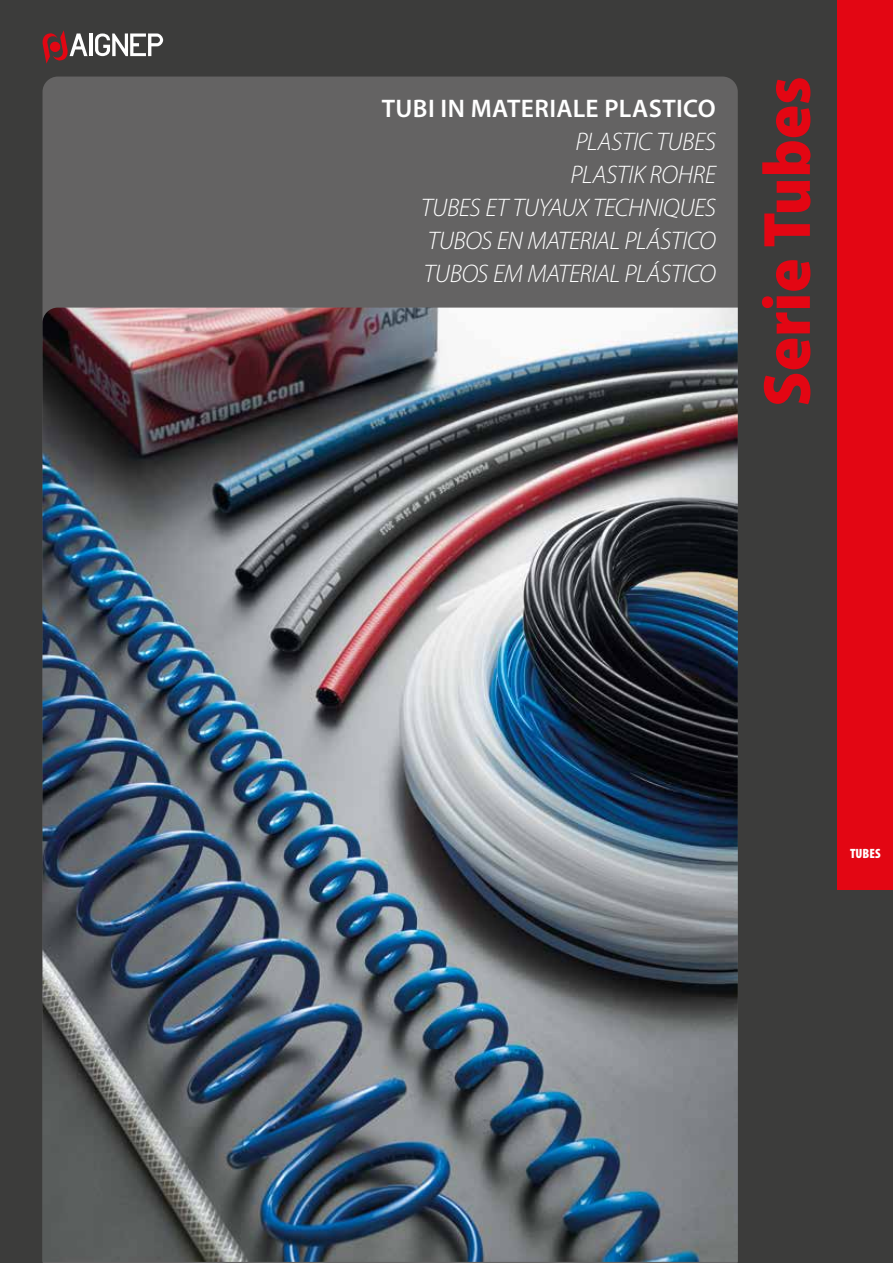
<style>
.page{position:relative;width:893px;height:1263px;background:#3c3c3b}
.page>*{position:absolute;margin:0;border:0;box-sizing:border-box;transform-origin:0 0}
.t1{font:900 semi-condensed 67.5px "Myriad Pro";color:#e30613}
.t2{font:italic 300 25.5px/33px "Myriad Pro";letter-spacing:-.015em;color:#fff;text-align:right}
.t3{font:600 25.5px "Myriad Pro";letter-spacing:.015em;color:#fff}
.t4{font:900 condensed 13.5px "Myriad Pro";color:#fff}
</style>
<div class="page">
<div style="left:43px;top:77px;width:695px;height:1186px;background:#646363"></div>
<img style="left:43px;top:308px;width:695px;height:954px">
<hr style="left:90px;top:33px;width:3px;height:23px;background:#fff">
<svg style="left:95px;top:33px;width:68px;height:23px"></svg>
<svg style="left:42px;top:30px;width:46px;height:34px"></svg>
<div style="left:838px;top:0;width:55px;height:889px;background:#e30613"></div>
<p class="t3" style="left:382px;top:92px;width:335px">TUBI IN MATERIALE PLASTICO</p>
<p class="t2" style="left:421px;top:126px;width:296px">PLASTIC TUBES<br>PLASTIK ROHRE<br>TUBES ET TUYAUX TECHNIQUES<br>TUBOS EN MATERIAL PLÁSTICO<br>TUBOS EM MATERIAL PLÁSTICO</p>
<h1 class="t1" style="left:749px;top:407px;width:332px;rotate:-90deg">Serie Tubes</h1>
<p class="t4" style="left:850px;top:845px;width:32px">TUBES</p>
</div>
